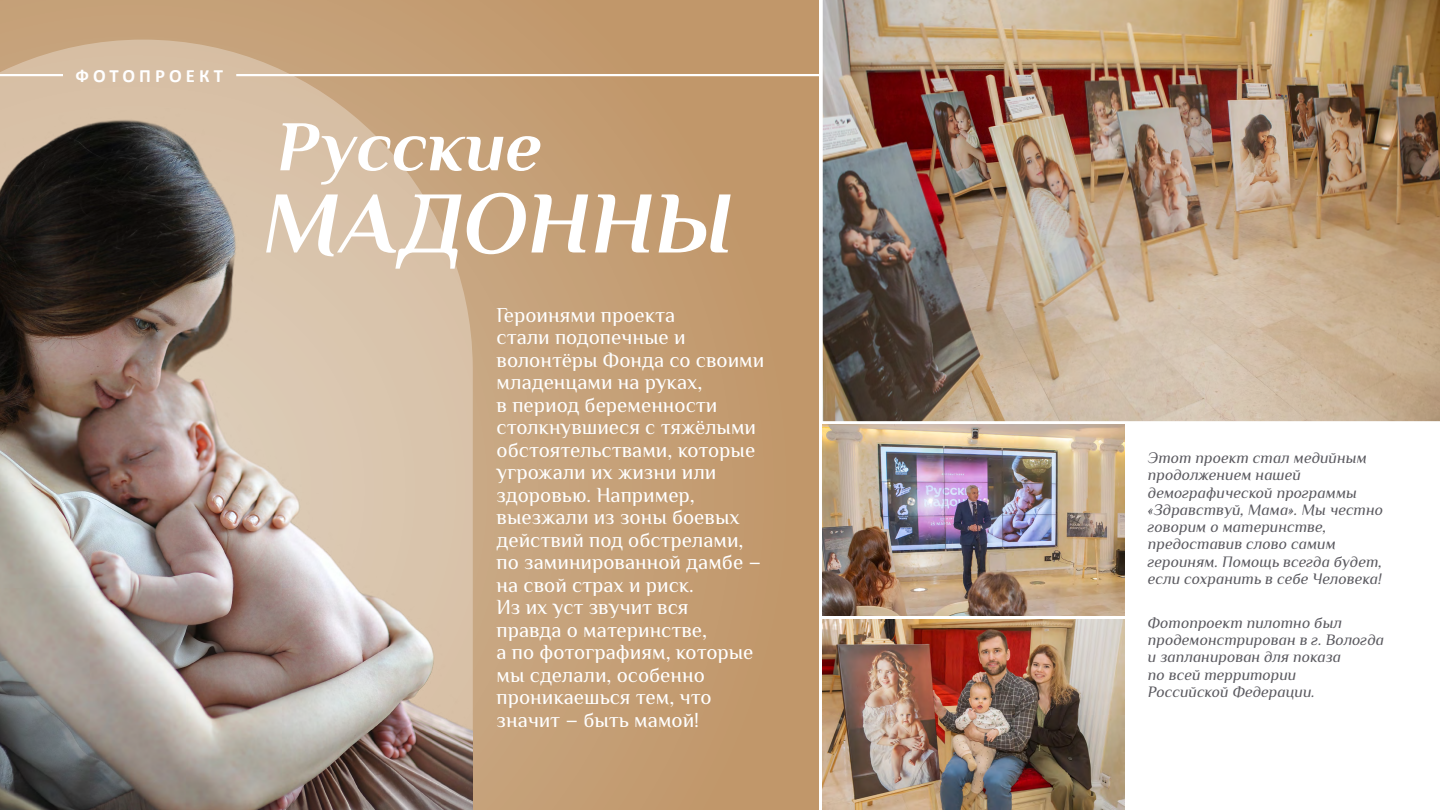
<style>
.page{position:relative;width:1440px;height:810px;background:#fff}
.page>*{position:absolute;margin:0;border:0;box-sizing:border-box;transform-origin:0 0}
.t1{font:italic 700 87.9px "Philosopher";color:#fff}
.t2{font:italic 700 71.25px "Philosopher";color:#fff}
.t3{font:21px/22.5px "Philosopher";color:#fff}
.t4{font:700 18.75px "Calibri";letter-spacing:.22em;color:#fff}
.t5{font:italic 15.75px/17.2px "Philosopher";color:#5b5a60}
</style>
<div class="page">
<div style="left:0;top:0;width:819px;height:810px;background:linear-gradient(to right,#c7a37c,#c29a6f)"></div>
<svg style="left:0;top:40px;width:473px;height:69px;background:#cfb191"></svg>
<img style="left:0;top:109px;width:473px;height:701px">
<img style="left:823px;top:0;width:617px;height:421px">
<img style="left:823px;top:619px;width:301px;height:191px">
<img style="left:823px;top:425px;width:301px;height:190px">
<hr style="left:0;top:74px;width:63px;height:2px;background:#fff">
<hr style="left:236px;top:74px;width:583px;height:2px;background:#fff">
<p class="t4" style="left:75px;top:64px;width:149px">ФОТОПРОЕКТ</p>
<h2 class="t2" style="left:277px;top:98px;width:266px">Русские</h2>
<h1 class="t1" style="left:264px;top:163px;width:471px">МАДОННЫ</h1>
<p class="t3" style="left:497px;top:304px;width:269px">Героинями проекта<br>стали подопечные и волонтёры Фонда со своими младенцами на руках,<br>в период беременности столкнувшиеся с тяжёлыми обстоятельствами, которые угрожали их жизни или здоровью. Например, выезжали из зоны боевых действий под обстрелами, по заминированной дамбе – на свой страх и риск.<br>Из их уст звучит вся<br>правда о материнстве,<br>а по фотографиям, которые мы сделали, особенно проникаешься тем, что значит – быть мамой!</p>
<p class="t5" style="left:1148px;top:449px;width:237px">Этот проект стал медийным продолжением нашей демографической программы «Здравствуй, Мама». Мы честно говорим о материнстве, предоставив слово самим героиням. Помощь всегда будет, если сохранить в себе Человека!</p>
<p class="t5" style="left:1148px;top:614px;width:238px">Фотопроект пилотно был продемонстрирован в г. Вологда и запланирован для показа<br>по всей территории<br>Российской Федерации.</p>
</div>
